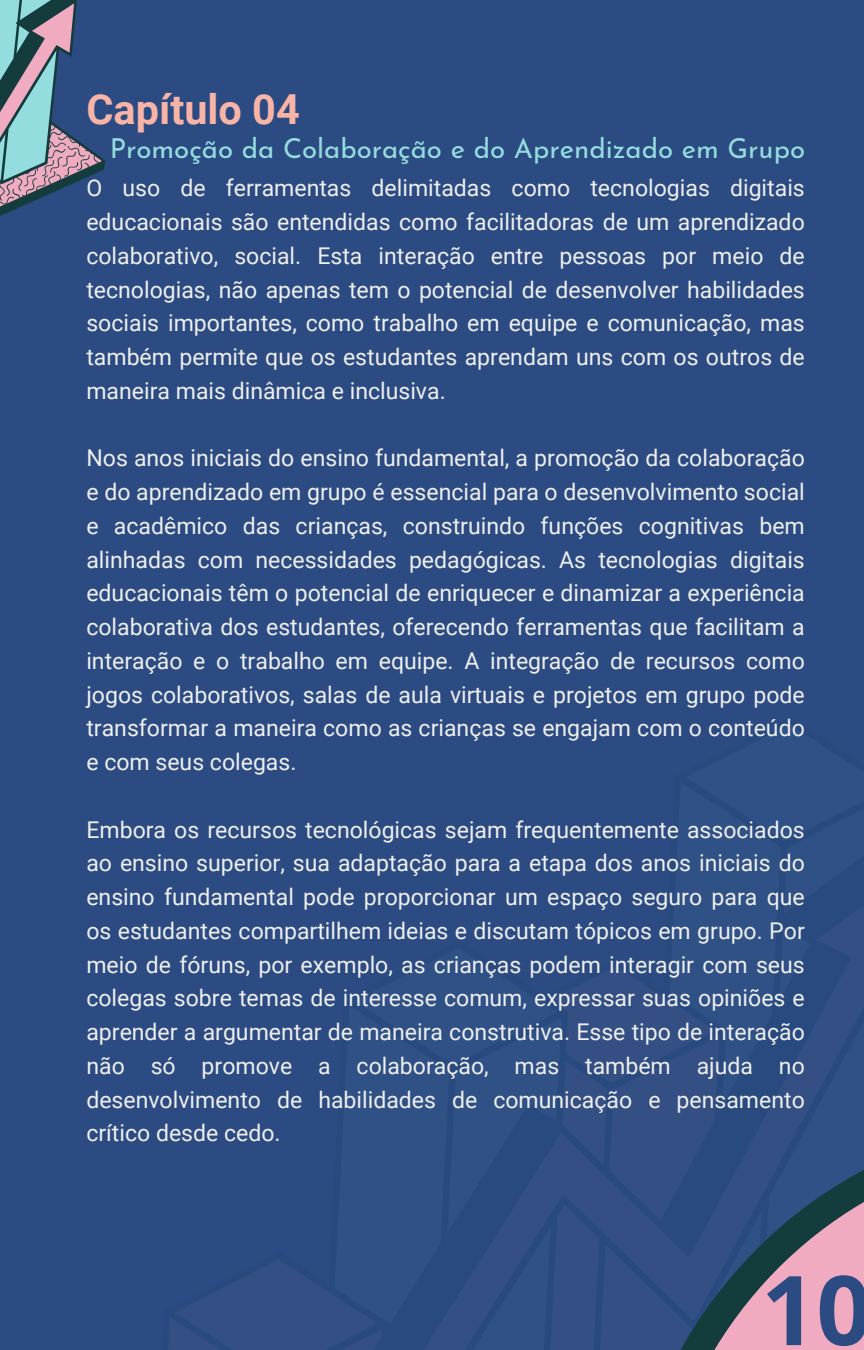
<style>
.page{position:relative;width:864px;height:1350px;background:#2b4b82}
.page>*{position:absolute;margin:0;border:0;box-sizing:border-box;transform-origin:0 0}
.t1{font:700 96.3px "Open Sans";color:#2b4b82}
.t2{font:700 41.4px "Roboto";color:#f7b4a7}
.t3{font:27.68px "Josefin Sans";color:#94ddde}
.t4{font:23.18px/33.8px "Roboto";color:#efefef;text-align:justify}
</style>
<div class="page">
<svg style="left:0;top:0;width:105px;height:216px"></svg>
<svg style="left:681px;top:1170px;width:183px;height:180px"></svg>
<h1 class="t2" style="left:86px;top:86px;width:215px">Capítulo 04</h1>
<p class="t3" style="left:110px;top:138px;width:697px">Promoção da Colaboração e do Aprendizado em Grupo</p>
<h2 class="t4" style="left:86px;top:172px;width:720px">O uso de ferramentas delimitadas como tecnologias digitais educacionais são entendidas como facilitadoras de um aprendizado colaborativo, social. Esta interação entre pessoas por meio de tecnologias, não apenas tem o potencial de desenvolver habilidades sociais importantes, como trabalho em equipe e comunicação, mas também permite que os estudantes aprendam uns com os outros de maneira mais dinâmica e inclusiva.</h2>
<p class="t4" style="left:86px;top:442px;width:720px">Nos anos iniciais do ensino fundamental, a promoção da colaboração e do aprendizado em grupo é essencial para o desenvolvimento social e acadêmico das crianças, construindo funções cognitivas bem alinhadas com necessidades pedagógicas. As tecnologias digitais educacionais têm o potencial de enriquecer e dinamizar a experiência colaborativa dos estudantes, oferecendo ferramentas que facilitam a interação e o trabalho em equipe. A integração de recursos como jogos colaborativos, salas de aula virtuais e projetos em grupo pode transformar a maneira como as crianças se engajam com o conteúdo e com seus colegas.</p>
<p class="t4" style="left:86px;top:813px;width:720px">Embora os recursos tecnológicas sejam frequentemente associados ao ensino superior, sua adaptação para a etapa dos anos iniciais do ensino fundamental pode proporcionar um espaço seguro para que os estudantes compartilhem ideias e discutam tópicos em grupo. Por meio de fóruns, por exemplo, as crianças podem interagir com seus colegas sobre temas de interesse comum, expressar suas opiniões e aprender a argumentar de maneira construtiva. Esse tipo de interação não só promove a colaboração, mas também ajuda no desenvolvimento de habilidades de comunicação e pensamento crítico desde cedo.</p>
<p class="t1" style="left:761px;top:1242px;width:111px">10</p>
</div>
